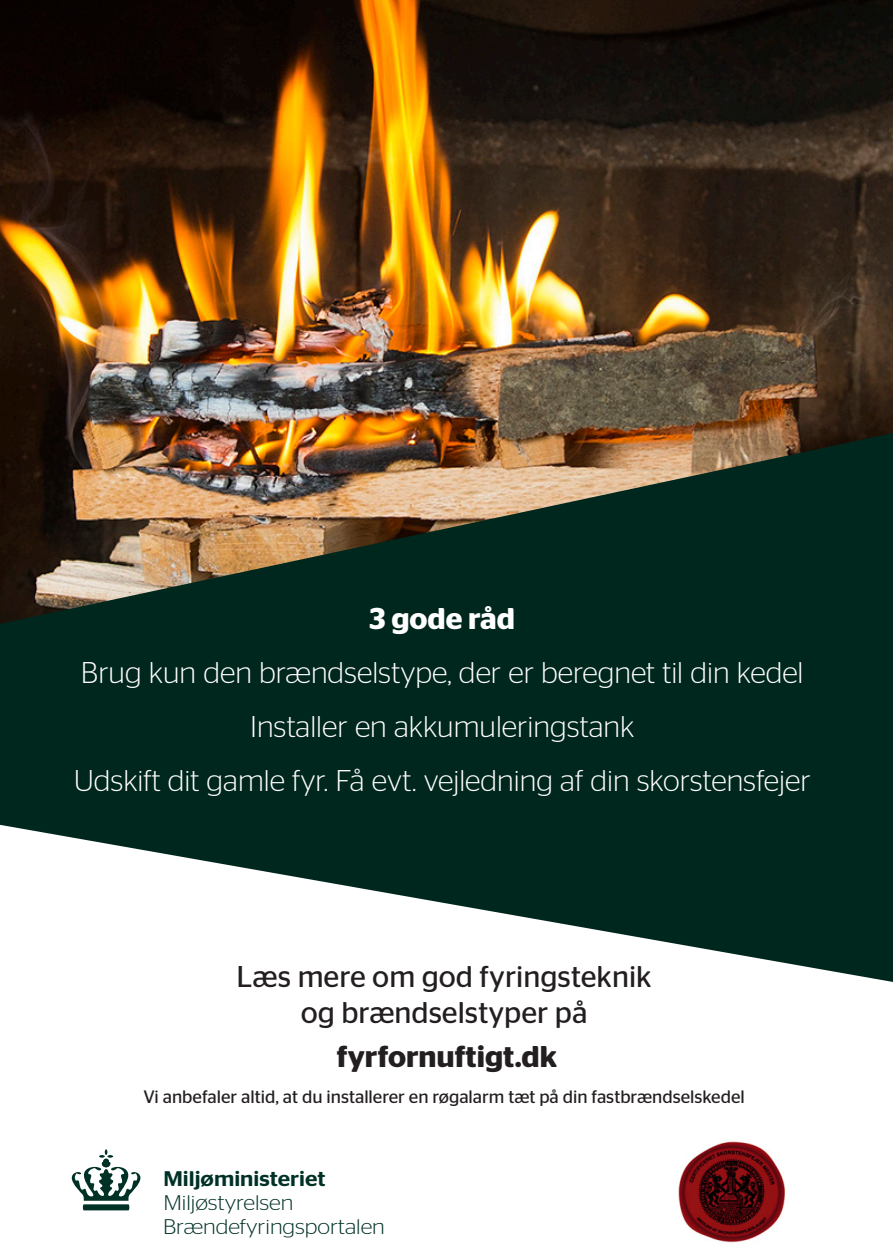
<style>
.page{position:relative;width:893px;height:1259px;background:#fff}
.page>*{position:absolute;margin:0;border:0;box-sizing:border-box;transform-origin:0 0}
.t1{font:300 30px "Stag Sans";color:#fff}
.t2{font:30px "Stag Sans";color:#231f20}
.t3{font:600 30px "Stag Sans";color:#231f20}
.t4{font:600 30px "Stag Sans";color:#fff}
.t5{font:300 21px/23.7px "Stag Sans";color:#003127;scale:1.08 1}
.t6{font:18px "Stag Sans";color:#231f20}
.s1{font-weight:500}
</style>
<div class="page">
<img style="left:0;top:0;width:893px;height:433px">
<svg style="left:0;top:433px;width:893px;height:549px;background:#3f5346"></svg>
<img style="left:678px;top:1141px;width:107px;height:102px">
<svg style="left:72px;top:1149px;width:68px;height:61px"></svg>
<p class="t4" style="left:370px;top:601px;width:147px">3 gode råd</p>
<p class="t1" style="left:81px;top:656px;width:724px">Brug kun den brændselstype, der er beregnet til din kedel</p>
<p class="t1" style="left:250px;top:710px;width:386px">Installer en akkumuleringstank</p>
<p class="t1" style="left:74px;top:764px;width:738px">Udskift dit gamle fyr. Få evt. vejledning af din skorstensfejer</p>
<p class="t2" style="left:236px;top:960px;width:417px">Læs mere om god fyringsteknik</p>
<p class="t2" style="left:301px;top:996px;width:288px">og brændselstyper på</p>
<p class="t3" style="left:337px;top:1038px;width:222px">fyrfornuftigt.dk</p>
<p class="t6" style="left:143px;top:1086px;width:603px">Vi anbefaler altid, at du installerer en røgalarm tæt på din fastbrændselskedel</p>
<p class="t5" style="left:163px;top:1166px;width:207px"><span class="s1">Miljøministeriet<br></span>Miljøstyrelsen<br>Brændefyringsportalen</p>
</div>
